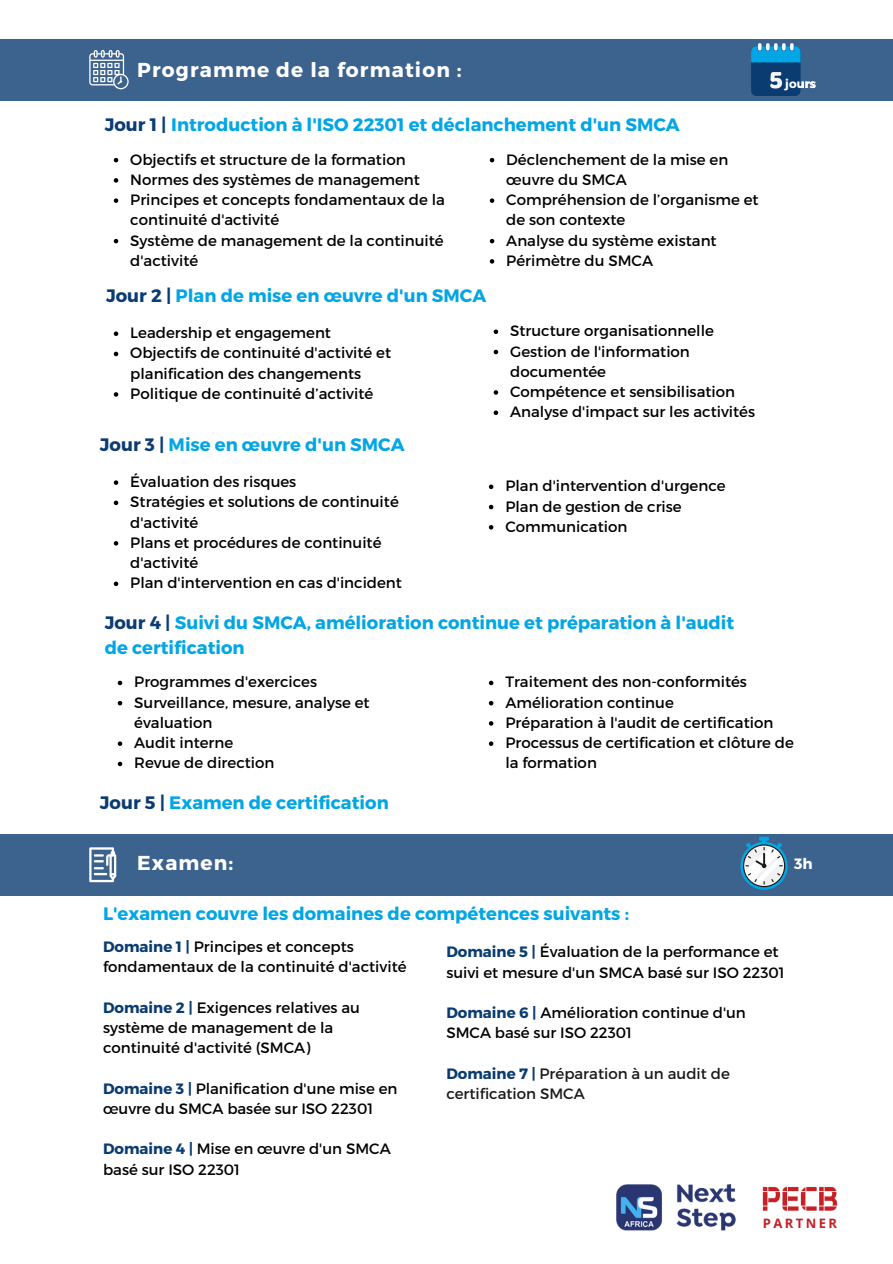
<style>
.page{position:relative;width:893px;height:1264px;background:#fff}
.page>*{position:absolute;margin:0;border:0;box-sizing:border-box;transform-origin:0 0}
.t1{font:700 20.1px "Montserrat";letter-spacing:.055em;color:#fff}
.t2{font:700 18px/24.8px "Montserrat";color:#02a6e5}
.t3{font:15px/20.2px "Montserrat";color:#000}
.t4{font:15px/20.2px "Montserrat";color:#1a1a1a}
.t5{font:700 15px "Montserrat";color:#fff}
.t6{font:700 13.05px "Open Sans";letter-spacing:.185em;color:#c51e25}
.t7{font:700 12px "Montserrat";color:#fff}
.s1{color:#0b3c71}
.s2{font-weight:700;color:#0b3c71}
</style>
<div class="page">
<div style="left:0;top:39px;width:892px;height:62px;background:#3b638d"></div>
<svg style="left:89px;top:50px;width:40px;height:39px"></svg>
<div style="left:0;top:833px;width:892px;height:62px;background:#3b638d"></div>
<svg style="left:89px;top:847px;width:27px;height:35px"></svg>
<svg style="left:740px;top:836px;width:47px;height:53px"></svg>
<svg style="left:490px;top:158px;width:4px;height:4px"></svg>
<svg style="left:490px;top:198px;width:4px;height:5px"></svg>
<svg style="left:490px;top:239px;width:4px;height:4px"></svg>
<svg style="left:490px;top:259px;width:4px;height:4px"></svg>
<svg style="left:493px;top:329px;width:5px;height:5px"></svg>
<svg style="left:493px;top:350px;width:5px;height:4px"></svg>
<svg style="left:493px;top:390px;width:5px;height:5px"></svg>
<svg style="left:493px;top:410px;width:5px;height:5px"></svg>
<svg style="left:114px;top:158px;width:4px;height:4px"></svg>
<svg style="left:114px;top:178px;width:4px;height:5px"></svg>
<svg style="left:114px;top:198px;width:4px;height:5px"></svg>
<svg style="left:114px;top:239px;width:4px;height:4px"></svg>
<svg style="left:114px;top:331px;width:4px;height:5px"></svg>
<svg style="left:114px;top:352px;width:4px;height:4px"></svg>
<svg style="left:114px;top:392px;width:4px;height:5px"></svg>
<svg style="left:489px;top:484px;width:4px;height:5px"></svg>
<svg style="left:489px;top:505px;width:4px;height:4px"></svg>
<svg style="left:489px;top:525px;width:4px;height:4px"></svg>
<svg style="left:114px;top:480px;width:4px;height:5px"></svg>
<svg style="left:114px;top:500px;width:4px;height:5px"></svg>
<svg style="left:114px;top:541px;width:4px;height:4px"></svg>
<svg style="left:114px;top:581px;width:4px;height:5px"></svg>
<svg style="left:489px;top:680px;width:4px;height:5px"></svg>
<svg style="left:489px;top:701px;width:4px;height:4px"></svg>
<svg style="left:489px;top:721px;width:4px;height:4px"></svg>
<svg style="left:489px;top:741px;width:4px;height:5px"></svg>
<svg style="left:118px;top:680px;width:4px;height:5px"></svg>
<svg style="left:118px;top:701px;width:4px;height:4px"></svg>
<svg style="left:118px;top:741px;width:4px;height:5px"></svg>
<svg style="left:118px;top:761px;width:4px;height:5px"></svg>
<svg style="left:751px;top:43px;width:49px;height:53px;background:#216c9e"></svg>
<img style="left:617px;top:1184px;width:118px;height:47px">
<img style="left:762px;top:1186px;width:76px;height:25px">
<h1 class="t1" style="left:137px;top:57px;width:326px">Programme de la formation :</h1>
<p class="t2" style="left:105px;top:111px;width:576px"><span class="s1">Jour 1 |</span> Introduction à l'ISO 22301 et déclanchement d'un SMCA</p>
<p class="t3" style="left:130px;top:148px;width:316px">Objectifs et structure de la formation<br>Normes des systèmes de management<br>Principes et concepts fondamentaux de la continuité d'activité<br>Système de management de la continuité d'activité</p>
<p class="t2" style="left:106px;top:283px;width:381px"><span class="s1">Jour 2 |</span> Plan de mise en œuvre d'un SMCA</p>
<p class="t3" style="left:130px;top:322px;width:262px">Leadership et engagement Objectifs de continuité d'activité et planification des changements Politique de continuité d’activité</p>
<p class="t3" style="left:506px;top:148px;width:254px">Déclenchement de la mise en œuvre du SMCA<br>Compréhension de l’organisme et de son contexte<br>Analyse du système existant<br>Périmètre du SMCA</p>
<p class="t3" style="left:510px;top:320px;width:246px">Structure organisationnelle<br>Gestion de l'information documentée<br>Compétence et sensibilisation<br>Analyse d'impact sur les activités</p>
<p class="t2" style="left:100px;top:431px;width:306px"><span class="s1">Jour 3 |</span> Mise en œuvre d'un SMCA</p>
<p class="t3" style="left:130px;top:471px;width:273px">Évaluation des risques<br>Stratégies et solutions de continuité d'activité<br>Plans et procédures de continuité d'activité<br>Plan d'intervention en cas d'incident</p>
<p class="t3" style="left:505px;top:475px;width:222px">Plan d'intervention d'urgence<br>Plan de gestion de crise<br>Communication</p>
<p class="t7" style="left:785px;top:76px;width:32px">jours</p>
<p class="t2" style="left:105px;top:609px;width:631px"><span class="s1">Jour 4 |</span> Suivi du SMCA, amélioration continue et préparation à l'audit de certification</p>
<p class="t3" style="left:505px;top:671px;width:290px">Traitement des non-conformités<br>Amélioration continue<br>Préparation à l'audit de certification<br>Processus de certification et clôture de la formation</p>
<p class="t3" style="left:134px;top:671px;width:237px">Programmes d'exercices<br>Surveillance, mesure, analyse et évaluation<br>Audit interne<br>Revue de direction</p>
<p class="t2" style="left:100px;top:789px;width:290px"><span class="s1">Jour 5 |</span> Examen de certification</p>
<h1 class="t1" style="left:137px;top:850px;width:98px">Examen:</h1>
<p class="t2" style="left:103px;top:900px;width:527px">L'examen couvre les domaines de compétences suivants :</p>
<p class="t3" style="left:103px;top:935px;width:305px"><span class="s2">Domaine 1 |</span> Principes et concepts fondamentaux de la continuité d'activité</p>
<p class="t3" style="left:103px;top:996px;width:258px"><span class="s2">Domaine 2 |</span> Exigences relatives au système de management de la continuité d'activité (SMCA)</p>
<p class="t3" style="left:103px;top:1077px;width:296px"><span class="s2">Domaine 3 |</span> Planification d'une mise en œuvre du SMCA basée sur ISO 22301</p>
<p class="t3" style="left:103px;top:1137px;width:289px"><span class="s2">Domaine 4 |</span> Mise en œuvre d'un SMCA basé sur ISO 22301</p>
<p class="t3" style="left:446px;top:941px;width:340px"><span class="s2">Domaine 5 |</span> Évaluation de la performance et suivi et mesure d'un SMCA basé sur ISO 22301</p>
<p class="t3" style="left:446px;top:1001px;width:301px"><span class="s2">Domaine 6 |</span> Amélioration continue d'un<br>SMCA basé sur ISO 22301</p>
<p class="t4" style="left:446px;top:1062px;width:285px"><span class="s2">Domaine 7 |</span> Préparation à un audit de certification SMCA</p>
<p class="t5" style="left:794px;top:854px;width:20px">3h</p>
<p class="t6" style="left:763px;top:1213px;width:76px">PARTNER</p>
</div>
